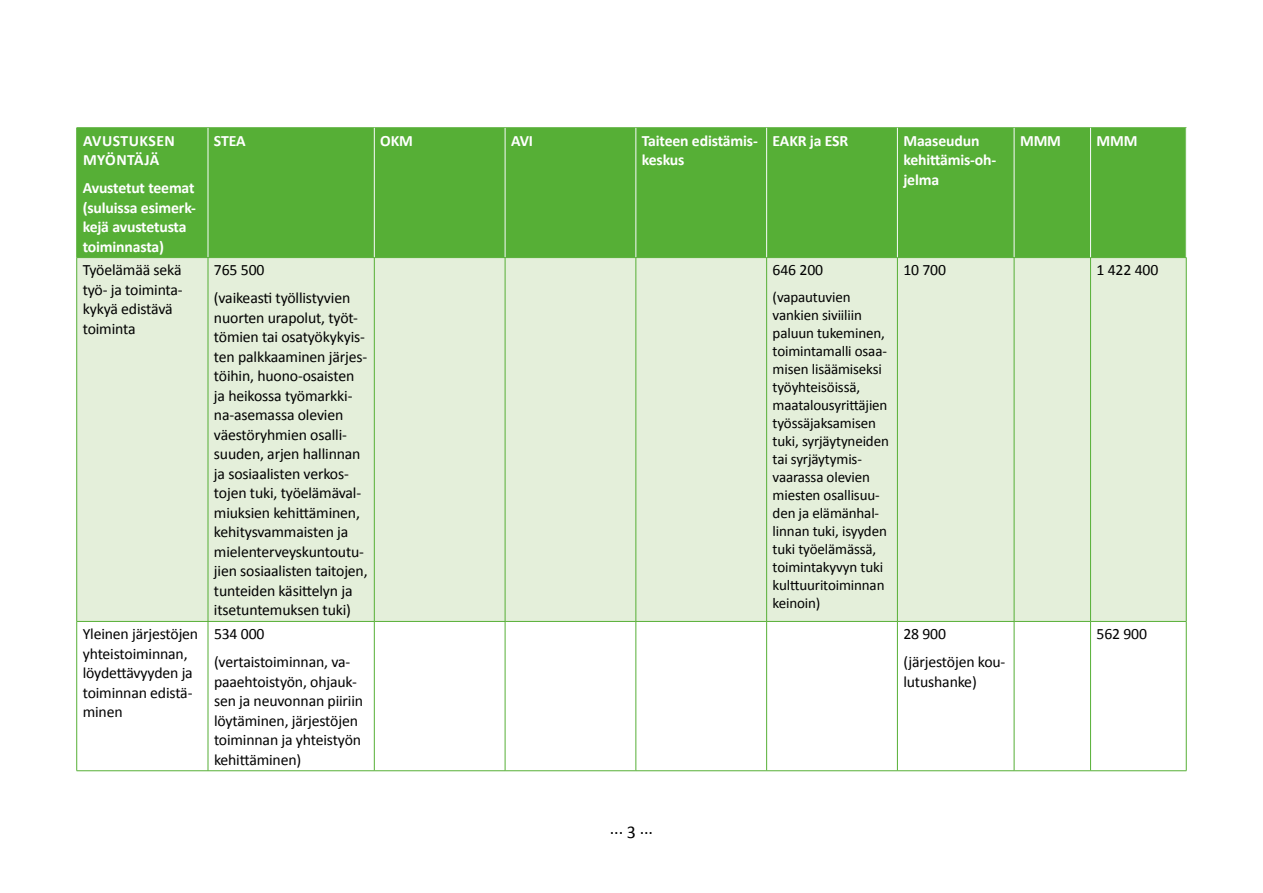
<style>
.page{position:relative;width:1263px;height:893px;background:#fff}
.page>*{position:absolute;margin:0;border:0;box-sizing:border-box;transform-origin:0 0}
.t1{font:18px "Calibri";color:#000}
.t2{font:15.75px/19.5px "Calibri";letter-spacing:-.01em;color:#000}
.t3{font:700 15.75px/19.5px "Calibri";letter-spacing:-.01em;color:#fff}
.t4{font:700 15.75px/19.5px "Calibri";letter-spacing:.03em;color:#fff}
.t5{font:15px/18px "Calibri";letter-spacing:-.01em;color:#000}
</style>
<div class="page">
<div style="left:77px;top:128px;width:1109px;height:129px;background:#56af36"></div>
<div style="left:77px;top:258px;width:1109px;height:363px;background:#e4efda"></div>
<hr style="left:76px;top:258px;width:1px;height:363px;background:#56af36">
<hr style="left:208px;top:258px;width:1px;height:363px;background:#56af36">
<hr style="left:374px;top:258px;width:1px;height:363px;background:#56af36">
<hr style="left:505px;top:258px;width:1px;height:363px;background:#56af36">
<hr style="left:636px;top:258px;width:1px;height:363px;background:#56af36">
<hr style="left:766px;top:258px;width:1px;height:363px;background:#56af36">
<hr style="left:897px;top:258px;width:1px;height:363px;background:#56af36">
<hr style="left:1014px;top:258px;width:1px;height:363px;background:#56af36">
<hr style="left:1090px;top:258px;width:1px;height:363px;background:#56af36">
<hr style="left:1186px;top:258px;width:1px;height:363px;background:#56af36">
<hr style="left:77px;top:621px;width:131px;height:1px;background:#56af36">
<hr style="left:76px;top:622px;width:1px;height:149px;background:#56af36">
<hr style="left:208px;top:621px;width:166px;height:1px;background:#56af36">
<hr style="left:208px;top:622px;width:1px;height:149px;background:#56af36">
<hr style="left:374px;top:621px;width:131px;height:1px;background:#56af36">
<hr style="left:374px;top:622px;width:1px;height:149px;background:#56af36">
<hr style="left:505px;top:621px;width:131px;height:1px;background:#56af36">
<hr style="left:505px;top:622px;width:1px;height:149px;background:#56af36">
<hr style="left:636px;top:621px;width:131px;height:1px;background:#56af36">
<hr style="left:636px;top:622px;width:1px;height:149px;background:#56af36">
<hr style="left:767px;top:621px;width:130px;height:1px;background:#56af36">
<hr style="left:766px;top:622px;width:1px;height:149px;background:#56af36">
<hr style="left:897px;top:621px;width:117px;height:1px;background:#56af36">
<hr style="left:897px;top:622px;width:1px;height:149px;background:#56af36">
<hr style="left:1014px;top:621px;width:76px;height:1px;background:#56af36">
<hr style="left:1014px;top:622px;width:1px;height:149px;background:#56af36">
<hr style="left:1090px;top:621px;width:96px;height:1px;background:#56af36">
<hr style="left:1090px;top:622px;width:1px;height:149px;background:#56af36">
<hr style="left:1186px;top:622px;width:1px;height:149px;background:#56af36">
<hr style="left:76px;top:128px;width:1px;height:129px;background:#56af36">
<hr style="left:77px;top:127px;width:131px;height:1px;background:#56af36">
<hr style="left:208px;top:127px;width:166px;height:1px;background:#56af36">
<hr style="left:374px;top:127px;width:131px;height:1px;background:#56af36">
<hr style="left:505px;top:127px;width:131px;height:1px;background:#56af36">
<hr style="left:636px;top:127px;width:131px;height:1px;background:#56af36">
<hr style="left:767px;top:127px;width:130px;height:1px;background:#56af36">
<hr style="left:897px;top:127px;width:117px;height:1px;background:#56af36">
<hr style="left:1014px;top:127px;width:76px;height:1px;background:#56af36">
<hr style="left:1090px;top:127px;width:96px;height:1px;background:#56af36">
<hr style="left:208px;top:128px;width:1px;height:129px;background:#f9fbfc">
<hr style="left:374px;top:128px;width:1px;height:129px;background:#f9fbfc">
<hr style="left:505px;top:128px;width:1px;height:129px;background:#f9fbfc">
<hr style="left:636px;top:128px;width:1px;height:129px;background:#f9fbfc">
<hr style="left:766px;top:128px;width:1px;height:129px;background:#f9fbfc">
<hr style="left:897px;top:128px;width:1px;height:129px;background:#f9fbfc">
<hr style="left:1014px;top:128px;width:1px;height:129px;background:#f9fbfc">
<hr style="left:1090px;top:128px;width:1px;height:129px;background:#f9fbfc">
<hr style="left:1186px;top:128px;width:1px;height:129px;background:#f9fbfc">
<hr style="left:77px;top:257px;width:131px;height:1px;background:#56af36">
<hr style="left:208px;top:257px;width:166px;height:1px;background:#56af36">
<hr style="left:374px;top:257px;width:131px;height:1px;background:#56af36">
<hr style="left:505px;top:257px;width:131px;height:1px;background:#56af36">
<hr style="left:636px;top:257px;width:131px;height:1px;background:#56af36">
<hr style="left:767px;top:257px;width:130px;height:1px;background:#56af36">
<hr style="left:897px;top:257px;width:117px;height:1px;background:#56af36">
<hr style="left:1014px;top:257px;width:76px;height:1px;background:#56af36">
<hr style="left:1090px;top:257px;width:96px;height:1px;background:#56af36">
<hr style="left:77px;top:770px;width:131px;height:1px;background:#56af36">
<hr style="left:208px;top:770px;width:166px;height:1px;background:#56af36">
<hr style="left:374px;top:770px;width:131px;height:1px;background:#56af36">
<hr style="left:505px;top:770px;width:131px;height:1px;background:#56af36">
<hr style="left:636px;top:770px;width:131px;height:1px;background:#56af36">
<hr style="left:767px;top:770px;width:130px;height:1px;background:#56af36">
<hr style="left:897px;top:770px;width:117px;height:1px;background:#56af36">
<hr style="left:1014px;top:770px;width:76px;height:1px;background:#56af36">
<hr style="left:1090px;top:770px;width:96px;height:1px;background:#56af36">
<p class="t4" style="left:83px;top:130px;width:93px">AVUSTUKSEN<br>MYÖNTÄJÄ</p>
<p class="t3" style="left:83px;top:177px;width:115px">Avustetut teemat (suluissa esimerk&shy;kejä avustetusta toiminnasta)</p>
<p class="t3" style="left:214px;top:130px;width:33px">STEA</p>
<p class="t3" style="left:380px;top:130px;width:34px">OKM</p>
<p class="t3" style="left:511px;top:130px;width:23px">AVI</p>
<p class="t3" style="left:642px;top:130px;width:117px">Taiteen edistämis&shy;keskus</p>
<p class="t3" style="left:773px;top:130px;width:77px">EAKR ja ESR</p>
<p class="t3" style="left:903px;top:130px;width:94px">Maaseudun kehittämis-oh&shy;jelma</p>
<p class="t3" style="left:1020px;top:130px;width:42px">MMM</p>
<p class="t3" style="left:1096px;top:130px;width:42px">MMM</p>
<p class="t2" style="left:83px;top:260px;width:102px">Työelämää sekä työ- ja toiminta&shy;kykyä edistävä toiminta</p>
<p class="t2" style="left:214px;top:255px;width:138px;line-height:28px">765 500<br>(vaikeasti työllistyvien</p>
<p class="t2" style="left:214px;top:307px;width:155px">nuorten urapolut, työt&shy;tömien tai osatyökykyis&shy;ten palkkaaminen järjes&shy;töihin, huono-osaisten ja heikossa työmarkki&shy;na-asemassa olevien väestöryhmien osalli&shy;suuden, arjen hallinnan ja sosiaalisten verkos&shy;tojen tuki, työelämäval&shy;miuksien kehittäminen, kehitysvammaisten ja mielenterveyskuntoutu&shy;jien sosiaalisten taitojen, tunteiden käsittelyn ja itsetuntemuksen tuki)</p>
<p class="t2" style="left:83px;top:623px;width:117px">Yleinen järjestöjen yhteistoiminnan, löydettävyyden ja toiminnan edistä&shy;minen</p>
<p class="t2" style="left:214px;top:619px;width:138px;line-height:28px">534 000 (vertaistoiminnan, va-</p>
<p class="t2" style="left:214px;top:671px;width:151px">paaehtoistyön, ohjauk&shy;sen ja neuvonnan piiriin löytäminen, järjestöjen toiminnan ja yhteistyön kehittäminen)</p>
<p class="t1" style="left:610px;top:816px;width:45px">... 3 ...</p>
<p class="t2" style="left:773px;top:260px;width:52px">646 200</p>
<p class="t5" style="left:773px;top:287px;width:118px">(vapautuvien vankien siviiliin paluun tukeminen, toimintamalli osaa&shy;misen lisäämiseksi työyhteisöissä, maatalousyrittäjien työssäjaksamisen tuki, syrjäytyneiden tai syrjäytymis&shy;vaarassa olevien miesten osallisuu&shy;den ja elämänhal&shy;linnan tuki, isyyden tuki työelämässä, toimintakyvyn tuki kulttuuritoiminnan keinoin)</p>
<p class="t2" style="left:903px;top:260px;width:44px">10 700</p>
<p class="t2" style="left:1096px;top:260px;width:63px">1 422 400</p>
<p class="t2" style="left:903px;top:619px;width:104px;line-height:28px">28 900 (järjestöjen kou-</p>
<p class="t2" style="left:903px;top:671px;width:75px">lutushanke)</p>
<p class="t2" style="left:1096px;top:623px;width:52px">562 900</p>
</div>
